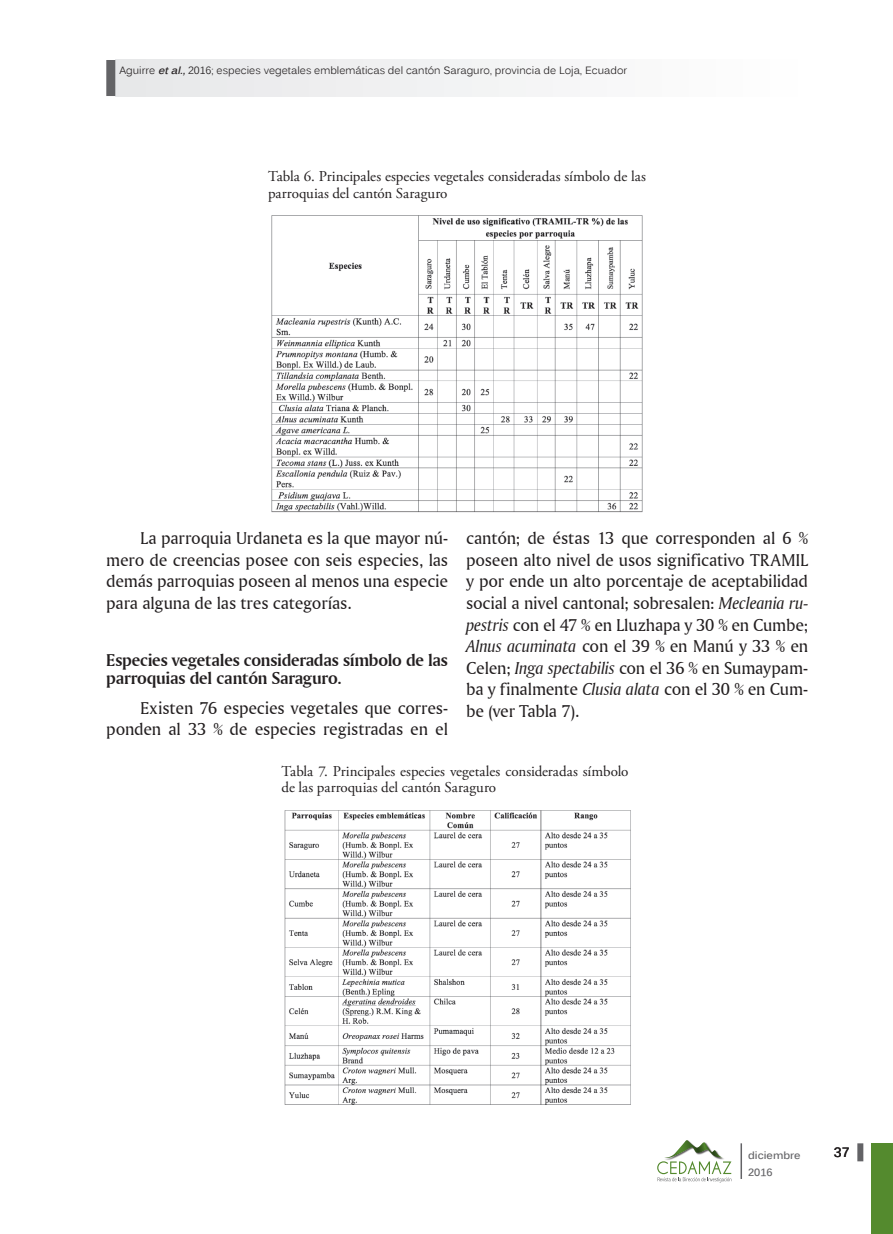
<style>
.page{position:relative;width:893px;height:1234px;background:#fff}
.page>*{position:absolute;margin:0;border:0;box-sizing:border-box;transform-origin:0 0}
.texto_base{font:18px/21.6px "Amerigo BT Roman A";letter-spacing:-.01em;color:#231f20;text-align:justify}
.subtitulos1_texto_ba{font:18px/18px "Amerigo BT Bold A";letter-spacing:-.015em;color:#231f20}
.pie_fotos{font:15px/16.5px "Adobe Garamond Pro";color:#231f20}
.t1{font:700 13.5px "Kalinga";color:#231f20}
.autor_nombre_2{font:10.5px "Kalinga";color:#231f20}
.t2{font:700 10.5px "Kalinga";color:#636366}
.s1{font-weight:700;font-style:italic}
.s2{font-family:"Amerigo BT Italic A"}
</style>
<div class="page">
<div style="left:857px;top:1142px;width:6px;height:18px;background:#636366"></div>
<div style="left:115px;top:60px;width:693px;height:36px;background:#f2f3f4"></div>
<div style="left:106px;top:60px;width:9px;height:36px;background:#636366"></div>
<div style="left:871px;top:1142px;width:22px;height:91px;background:#548a2e"></div>
<hr style="left:740px;top:1142px;width:2px;height:36px;background:#636366">
<svg style="left:657px;top:1140px;width:74px;height:42px"></svg>
<img style="left:271px;top:215px;width:372px;height:297px">
<img style="left:284px;top:810px;width:347px;height:295px">
<p class="autor_nombre_2" style="left:120px;top:64px;width:509px">Aguirre <span class="s1">etal.,</span>2016; especies vegetales emblemáticas del cantón Saraguro, provincia de Loja, Ecuador</p>
<p class="pie_fotos" style="left:268px;top:168px;width:379px">Tabla 6. Principales especies vegetales consideradas símbolo de las parroquias del cantón Saraguro</p>
<p class="texto_base" style="left:106px;top:527px;width:343px;text-indent:34px">La parroquia Urdaneta es la que mayor nú&shy;mero de creencias posee con seis especies, las demás parroquias poseen al menos una especie para alguna de las tres categorías.</p>
<p class="subtitulos1_texto_ba" style="left:106px;top:650px;width:343px">Especies vegetales consideradas símbolo de las parroquias del cantón Saraguro.</p>
<p class="texto_base" style="left:106px;top:696px;width:343px;text-align:right">Existen 76 especies vegetales que corres&shy;ponden al 33 % de especies registradas en el</p>
<p class="texto_base" style="left:466px;top:527px;width:344px">cantón; de éstas 13 que corresponden al 6 % poseen alto nivel de usos significativo TRAMIL y por ende un alto porcentaje de aceptabilidad social a nivel cantonal; sobresalen: <span class="s2">Mecleania ru&shy;pestris</span> con el 47 % en Lluzhapa y 30 % en Cumbe; <span class="s2">Alnus acuminata</span> con el 39 % en Manú y 33 % en Celen; <span class="s2">Inga spectabilis</span> con el 36 % en Sumaypam&shy;ba y finalmente <span class="s2">Clusia alata</span> con el 30 % en Cum&shy;be (ver Tabla 7).</p>
<p class="pie_fotos" style="left:282px;top:762px;width:348px">Tabla 7. Principales especies vegetales consideradas símbolo de las parroquias del cantón Saraguro</p>
<p class="t2" style="left:748px;top:1147px;width:54px">diciembre</p>
<p class="t1" style="left:834px;top:1142px;width:17px">37</p>
<p class="t2" style="left:748px;top:1164px;width:26px">2016</p>
</div>
